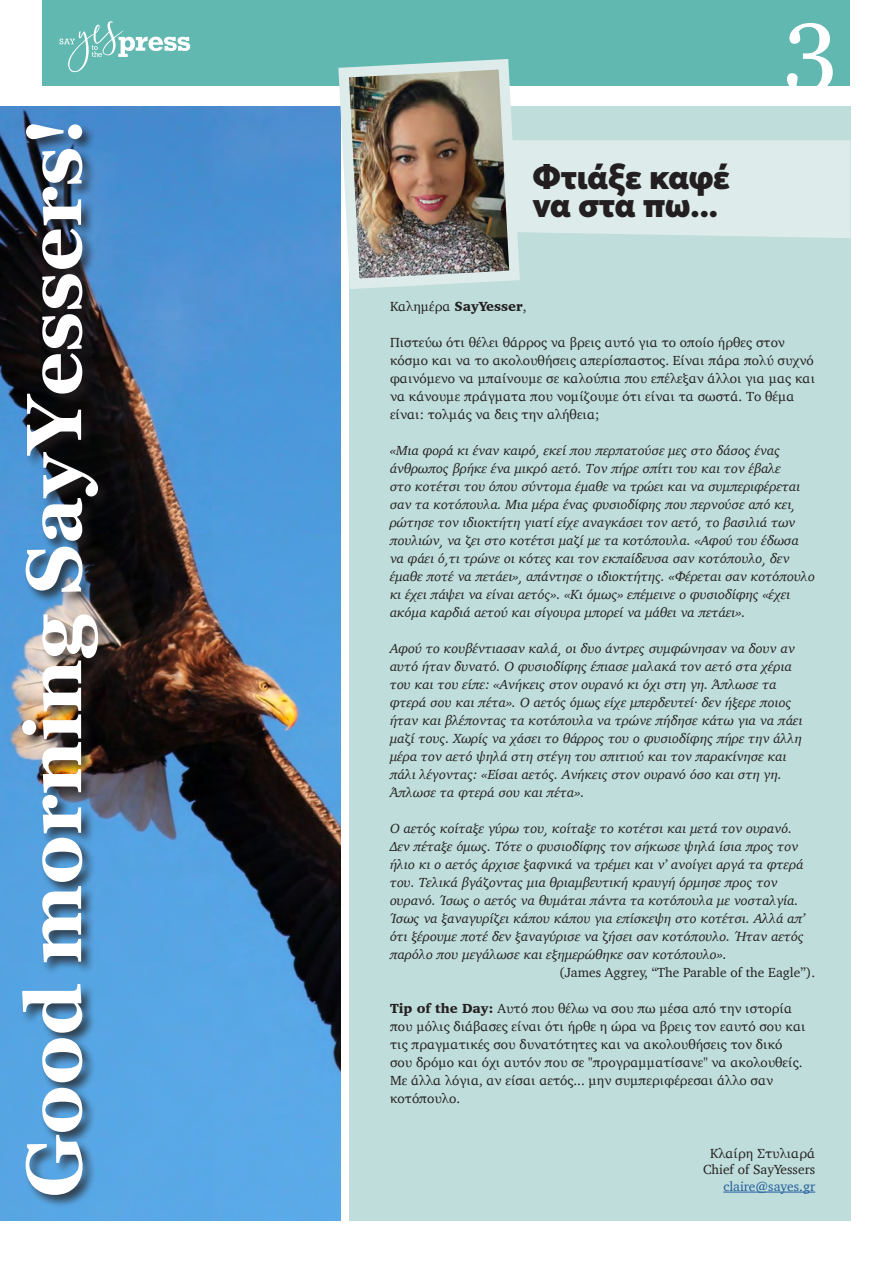
<style>
.page{position:relative;width:893px;height:1263px;background:#fff}
.page>*{position:absolute;margin:0;border:0;box-sizing:border-box;transform-origin:0 0}
.t1{font:97.5px "Georgia";color:#fff}
.t2{font:700 78px "Georgia";color:#fff}
.t3{font:900 34.5px/28.5px "Averta";letter-spacing:-.005em;color:#231f20}
.t4{font:italic 13.5px/18px "Charter";color:#231f20}
.t5{font:13.5px/18px "Charter";color:#231f20}
.t6{font:13.5px "Charter";color:#215e9e}
.s1{font-weight:900}
</style>
<div class="page">
<div style="left:43px;top:0;width:807px;height:85px;background:#61b8b0"></div>
<svg style="left:60px;top:21px;width:130px;height:51px"></svg>
<img style="left:0;top:106px;width:340px;height:1114px">
<div style="left:349px;top:106px;width:501px;height:1114px;background:#bfddda"></div>
<div style="left:21px;top:123px;width:91px;height:1085px;background:#231f20;opacity:.75"></div>
<hr style="left:723px;top:1192px;width:92px;height:1px;background:#215e9e">
<svg style="left:525px;top:85px;width:325px;height:153px"></svg>
<img style="left:333px;top:59px;width:192px;height:235px">
<h2 class="t2" style="left:-5px;top:1197px;width:1082px;rotate:-90deg">Good morning SayYessers!</h2>
<h3 class="t3" style="left:532px;top:162px;width:199px">Φτιάξε καφέ να στα πω...</h3>
<h1 class="t1" style="left:784px;top:-29px;width:55px">3</h1>
<p class="t5" style="left:390px;top:297px;width:138px">Kαλημέρα <span class="s1">SayYesser</span>,</p>
<p class="t5" style="left:390px;top:333px;width:427px">Πιστεύω ότι θέλει θάρρος να βρεις αυτό για το οποίο ήρθες στον κόσμο και να το ακολουθήσεις απερίσπαστος. Είναι πάρα πολύ συχνό φαινόμενο να μπαίνουμε σε καλούπια που επέλεξαν άλλοι για μας και να κάνουμε πράγματα που νομίζουμε ότι είναι τα σωστά. Το θέμα είναι: τολμάς να δεις την αλήθεια;</p>
<p class="t4" style="left:390px;top:441px;width:427px">«Μια φορά κι έναν καιρό, εκεί που περπατούσε μες στο δάσος ένας άνθρωπος βρήκε ένα μικρό αετό. Τον πήρε σπίτι του και τον έβαλε<br>στο κοτέτσι του όπου σύντομα έμαθε να τρώει και να συμπεριφέρεται σαν τα κοτόπουλα. Μια μέρα ένας φυσιοδίφης που περνούσε από κει, ρώτησε τον ιδιοκτήτη γιατί είχε αναγκάσει τον αετό, το βασιλιά των πουλιών, να ζει στο κοτέτσι μαζί με τα κοτόπουλα. «Αφού του έδωσα να φάει ό,τι τρώνε οι κότες και τον εκπαίδευσα σαν κοτόπουλο, δεν έμαθε ποτέ να πετάει», απάντησε ο ιδιοκτήτης. «Φέρεται σαν κοτόπουλο κι έχει πάψει να είναι αετός». «Κι όμως» επέμεινε ο φυσιοδίφης «έχει ακόμα καρδιά αετού και σίγουρα μπορεί να μάθει να πετάει».</p>
<p class="t4" style="left:390px;top:639px;width:414px">Αφού το κουβέντιασαν καλά, οι δυο άντρες συμφώνησαν να δουν αν αυτό ήταν δυνατό. Ο φυσιοδίφης έπιασε μαλακά τον αετό στα χέρια του και του είπε: «Ανήκεις στον ουρανό κι όχι στη γη. Άπλωσε τα φτερά σου και πέτα». Ο αετός όμως είχε μπερδευτεί∙ δεν ήξερε ποιος ήταν και βλέποντας τα κοτόπουλα να τρώνε πήδησε κάτω για να πάει μαζί τους. Χωρίς να χάσει το θάρρος του ο φυσιοδίφης πήρε την άλλη μέρα τον αετό ψηλά στη στέγη του σπιτιού και τον παρακίνησε και πάλι λέγοντας: «Είσαι αετός. Ανήκεις στον ουρανό όσο και στη γη.<br>Άπλωσε τα φτερά σου και πέτα».</p>
<p class="t4" style="left:390px;top:819px;width:417px">Ο αετός κοίταξε γύρω του, κοίταξε το κοτέτσι και μετά τον ουρανό.<br>Δεν πέταξε όμως. Τότε ο φυσιοδίφης τον σήκωσε ψηλά ίσια προς τον ήλιο κι ο αετός άρχισε ξαφνικά να τρέμει και ν’ ανοίγει αργά τα φτερά του. Τελικά βγάζοντας μια θριαμβευτική κραυγή όρμησε προς τον ουρανό. Ίσως ο αετός να θυμάται πάντα τα κοτόπουλα με νοσταλγία.<br>Ίσως να ξαναγυρίζει κάπου κάπου για επίσκεψη στο κοτέτσι. Αλλά απ’ ότι ξέρουμε ποτέ δεν ξαναγύρισε να ζήσει σαν κοτόπουλο. Ήταν αετός παρόλο που μεγάλωσε και εξημερώθηκε σαν κοτόπουλο».</p>
<p class="t5" style="left:559px;top:963px;width:257px">(James Aggrey, “The Parable of the Eagle”).</p>
<p class="t5" style="left:390px;top:999px;width:417px"><span class="s1">Tip of the Day:</span> Αυτό που θέλω να σου πω μέσα από την ιστορία που μόλις διάβασες είναι ότι ήρθε η ώρα να βρεις τον εαυτό σου και τις πραγματικές σου δυνατότητες και να ακολουθήσεις τον δικό σου δρόμο και όχι αυτόν που σε "προγραμματίσανε" να ακολουθείς.<br>Με άλλα λόγια, αν είσαι αετός... μην συμπεριφέρεσαι άλλο σαν κοτόπουλο.</p>
<p class="t5" style="left:703px;top:1144px;width:114px;line-height:16.5px;text-align:center">Κλαίρη Στυλιαρά<br>Chief of SayYessers</p>
<p class="t6" style="left:723px;top:1174px;width:93px">claire@sayes.gr</p>
</div>
